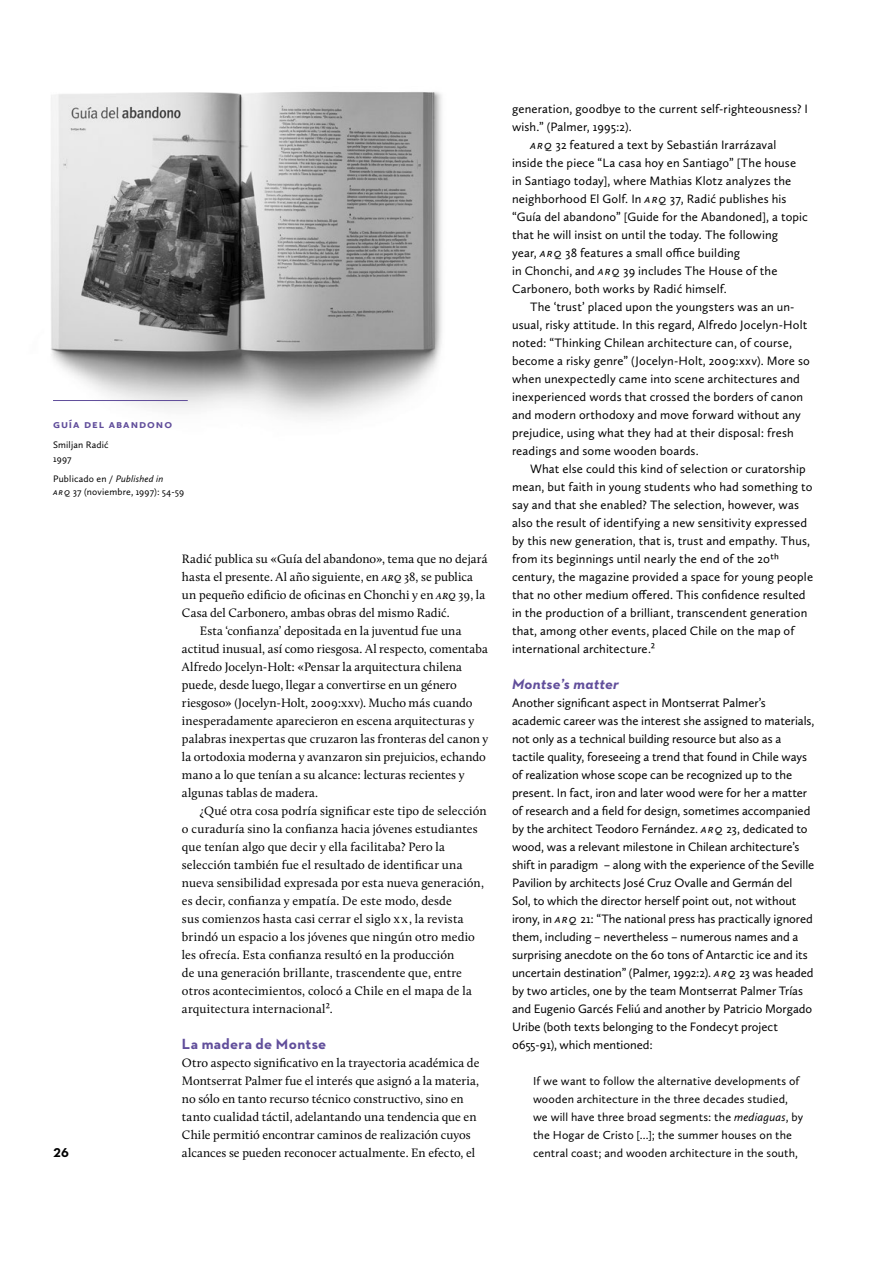
<style>
.page{position:relative;width:893px;height:1263px;background:#fff}
.page>*{position:absolute;margin:0;border:0;box-sizing:border-box;transform-origin:0 0}
.t1{font:700 15px "Neutraface 2 Text";letter-spacing:.025em;color:#614e9b}
.t2{font:italic 700 15px "Neutraface 2 Text";letter-spacing:.02em;color:#614e9b}
.t3{font:700 13.05px "Neutraface 2 Text";color:#000}
.t4{font:12.6px/18px "Calluna Sans";letter-spacing:.01em;color:#000}
.t5{font:12.6px/18px "Calluna";letter-spacing:.005em;color:#000}
.t6{font:12px/18px "Calluna Sans";letter-spacing:.015em;color:#000}
.t7{font:700 12px "Calluna Sans";letter-spacing:.08em;color:#614e9b}
.t8{font:9.75px/13.5px "Calluna Sans";letter-spacing:.02em;color:#000}
.s1{font-style:italic}
</style>
<div class="page">
<img style="left:51px;top:91px;width:391px;height:326px">
<hr style="left:53px;top:400px;width:135px;height:1px;background:#614e9b">
<p class="t7" style="left:53px;top:416px;width:121px">Guía del abandono</p>
<p class="t8" style="left:53px;top:438px;width:57px">Smiljan Radić<br>1997</p>
<p class="t8" style="left:53px;top:472px;width:133px">Publicado en / <span class="s1">Published in<br>arq</span> 37 (noviembre, 1997): 54-59</p>
<p class="t3" style="left:54px;top:1144px;width:17px">26</p>
<p class="t5" style="left:182px;top:550px;width:307px">Radić publica su «Guía del abandono», tema que no dejará</p>
<p class="t5" style="left:182px;top:568px;width:292px">hasta el presente. Al año siguiente, en <span class="s1">arq</span> 38, se publica</p>
<p class="t5" style="left:182px;top:586px;width:305px">un pequeño edificio de oficinas en Chonchi y en <span class="s1">arq</span> 39, la</p>
<p class="t5" style="left:182px;top:604px;width:269px">Casa del Carbonero, ambas obras del mismo Radić.</p>
<p class="t5" style="left:200px;top:622px;width:263px">Esta ‘confianza’ depositada en la juventud fue una</p>
<p class="t5" style="left:182px;top:640px;width:307px">actitud inusual, así como riesgosa. Al respecto, comentaba</p>
<p class="t5" style="left:182px;top:658px;width:281px">Alfredo Jocelyn-Holt: «Pensar la arquitectura chilena</p>
<p class="t5" style="left:182px;top:676px;width:276px">puede, desde luego, llegar a convertirse en un género</p>
<p class="t5" style="left:182px;top:694px;width:292px">riesgoso» (Jocelyn-Holt, 2009:xxv). Mucho más cuando</p>
<p class="t5" style="left:182px;top:712px;width:294px">inesperadamente aparecieron en escena arquitecturas y</p>
<p class="t5" style="left:182px;top:730px;width:308px">palabras inexpertas que cruzaron las fronteras del canon y</p>
<p class="t5" style="left:182px;top:748px;width:305px">la ortodoxia moderna y avanzaron sin prejuicios, echando</p>
<p class="t5" style="left:182px;top:766px;width:284px">mano a lo que tenían a su alcance: lecturas recientes y</p>
<p class="t5" style="left:182px;top:784px;width:138px">algunas tablas de madera.</p>
<p class="t5" style="left:200px;top:802px;width:288px">¿Qué otra cosa podría significar este tipo de selección</p>
<p class="t5" style="left:182px;top:820px;width:297px">o curaduría sino la confianza hacia jóvenes estudiantes</p>
<p class="t5" style="left:182px;top:838px;width:265px">que tenían algo que decir y ella facilitaba? Pero la</p>
<p class="t5" style="left:182px;top:856px;width:282px">selección también fue el resultado de identificar una</p>
<p class="t5" style="left:182px;top:874px;width:303px">nueva sensibilidad expresada por esta nueva generación,</p>
<p class="t5" style="left:182px;top:892px;width:271px">es decir, confianza y empatía. De este modo, desde</p>
<p class="t5" style="left:182px;top:910px;width:283px">sus comienzos hasta casi cerrar el siglo xx, la revista</p>
<p class="t5" style="left:182px;top:928px;width:294px">brindó un espacio a los jóvenes que ningún otro medio</p>
<p class="t5" style="left:182px;top:946px;width:274px">les ofrecía. Esta confianza resultó en la producción</p>
<p class="t5" style="left:182px;top:964px;width:281px">de una generación brillante, trascendente que, entre</p>
<p class="t5" style="left:182px;top:982px;width:291px">otros acontecimientos, colocó a Chile en el mapa de la</p>
<p class="t5" style="left:182px;top:1000px;width:152px">arquitectura internacional2.</p>
<p class="t1" style="left:182px;top:1034px;width:146px">La madera de Montse</p>
<p class="t5" style="left:182px;top:1054px;width:299px">Otro aspecto significativo en la trayectoria académica de Montserrat Palmer fue el interés que asignó a la materia, no sólo en tanto recurso técnico constructivo, sino en tanto cualidad táctil, adelantando una tendencia que en Chile permitió encontrar caminos de realización cuyos alcances se pueden reconocer actualmente. En efecto, el</p>
<p class="t4" style="left:512px;top:100px;width:297px">generation, goodbye to the current self-righteousness? I</p>
<p class="t4" style="left:512px;top:118px;width:121px">wish.” (Palmer, 1995:2).</p>
<p class="t4" style="left:530px;top:136px;width:248px"><span class="s1">arq</span> 32 featured a text by Sebastián Irarrázaval</p>
<p class="t4" style="left:512px;top:154px;width:285px">inside the piece “La casa hoy en Santiago” [The house</p>
<p class="t4" style="left:512px;top:172px;width:281px">in Santiago today], where Mathias Klotz analyzes the</p>
<p class="t4" style="left:512px;top:190px;width:276px">neighborhood El Golf. In <span class="s1">arq</span> 37, Radić publishes his</p>
<p class="t4" style="left:512px;top:208px;width:297px">“Guía del abandono” [Guide for the Abandoned], a topic</p>
<p class="t4" style="left:512px;top:226px;width:267px">that he will insist on until the today. The following</p>
<p class="t4" style="left:512px;top:244px;width:230px">year, <span class="s1">arq</span> 38 features a small office building</p>
<p class="t4" style="left:512px;top:262px;width:267px">in Chonchi, and <span class="s1">arq</span> 39 includes The House of the</p>
<p class="t4" style="left:512px;top:280px;width:216px">Carbonero, both works by Radić himself.</p>
<p class="t4" style="left:530px;top:298px;width:266px">The ‘trust’ placed upon the youngsters was an un-</p>
<p class="t4" style="left:512px;top:316px;width:297px">usual, risky attitude. In this regard, Alfredo Jocelyn-Holt</p>
<p class="t4" style="left:512px;top:334px;width:281px">noted: “Thinking Chilean architecture can, of course,</p>
<p class="t4" style="left:512px;top:352px;width:299px">become a risky genre” (Jocelyn-Holt, 2009:xxv). More so</p>
<p class="t4" style="left:512px;top:370px;width:289px">when unexpectedly came into scene architectures and</p>
<p class="t4" style="left:512px;top:388px;width:292px">inexperienced words that crossed the borders of canon</p>
<p class="t4" style="left:512px;top:406px;width:290px">and modern orthodoxy and move forward without any</p>
<p class="t4" style="left:512px;top:424px;width:283px">prejudice, using what they had at their disposal: fresh</p>
<p class="t4" style="left:512px;top:442px;width:188px">readings and some wooden boards.</p>
<p class="t4" style="left:530px;top:460px;width:277px">What else could this kind of selection or curatorship</p>
<p class="t4" style="left:512px;top:478px;width:302px">mean, but faith in young students who had something to</p>
<p class="t4" style="left:512px;top:496px;width:288px">say and that she enabled? The selection, however, was</p>
<p class="t4" style="left:512px;top:514px;width:297px">also the result of identifying a new sensitivity expressed</p>
<p class="t4" style="left:512px;top:532px;width:299px">by this new generation, that is, trust and empathy. Thus,</p>
<p class="t4" style="left:512px;top:550px;width:268px">from its beginnings until nearly the end of the 20th</p>
<p class="t4" style="left:512px;top:568px;width:302px">century, the magazine provided a space for young people</p>
<p class="t4" style="left:512px;top:586px;width:295px">that no other medium offered. This confidence resulted</p>
<p class="t4" style="left:512px;top:604px;width:297px">in the production of a brilliant, transcendent generation</p>
<p class="t4" style="left:512px;top:622px;width:285px">that, among other events, placed Chile on the map of</p>
<p class="t4" style="left:512px;top:640px;width:145px">international architecture.2</p>
<p class="t2" style="left:512px;top:674px;width:109px">Montse’s matter</p>
<p class="t4" style="left:512px;top:694px;width:304px">Another significant aspect in Montserrat Palmer’s academic career was the interest she assigned to materials, not only as a technical building resource but also as a tactile quality, foreseeing a trend that found in Chile ways of realization whose scope can be recognized up to the present. In fact, iron and later wood were for her a matter of research and a field for design, sometimes accompanied by the architect Teodoro Fernández. <span class="s1">arq</span> 23, dedicated to wood, was a relevant milestone in Chilean architecture’s shift in paradigm – along with the experience of the Seville Pavilion by architects José Cruz Ovalle and Germán del Sol, to which the director herself point out, not without irony, in <span class="s1">arq</span> 21: “The national press has practically ignored them, including – nevertheless – numerous names and a surprising anecdote on the 60 tons of Antarctic ice and its uncertain destination” (Palmer, 1992:2). <span class="s1">arq</span> 23 was headed by two articles, one by the team Montserrat Palmer Trías and Eugenio Garcés Feliú and another by Patricio Morgado Uribe (both texts belonging to the Fondecyt project 0655-91), which mentioned:</p>
<p class="t6" style="left:533px;top:1072px;width:272px">If we want to follow the alternative developments of wooden architecture in the three decades studied, we will have three broad segments: the <span class="s1">mediaguas</span>, by the Hogar de Cristo [...]; the summer houses on the central coast; and wooden architecture in the south,</p>
</div>
